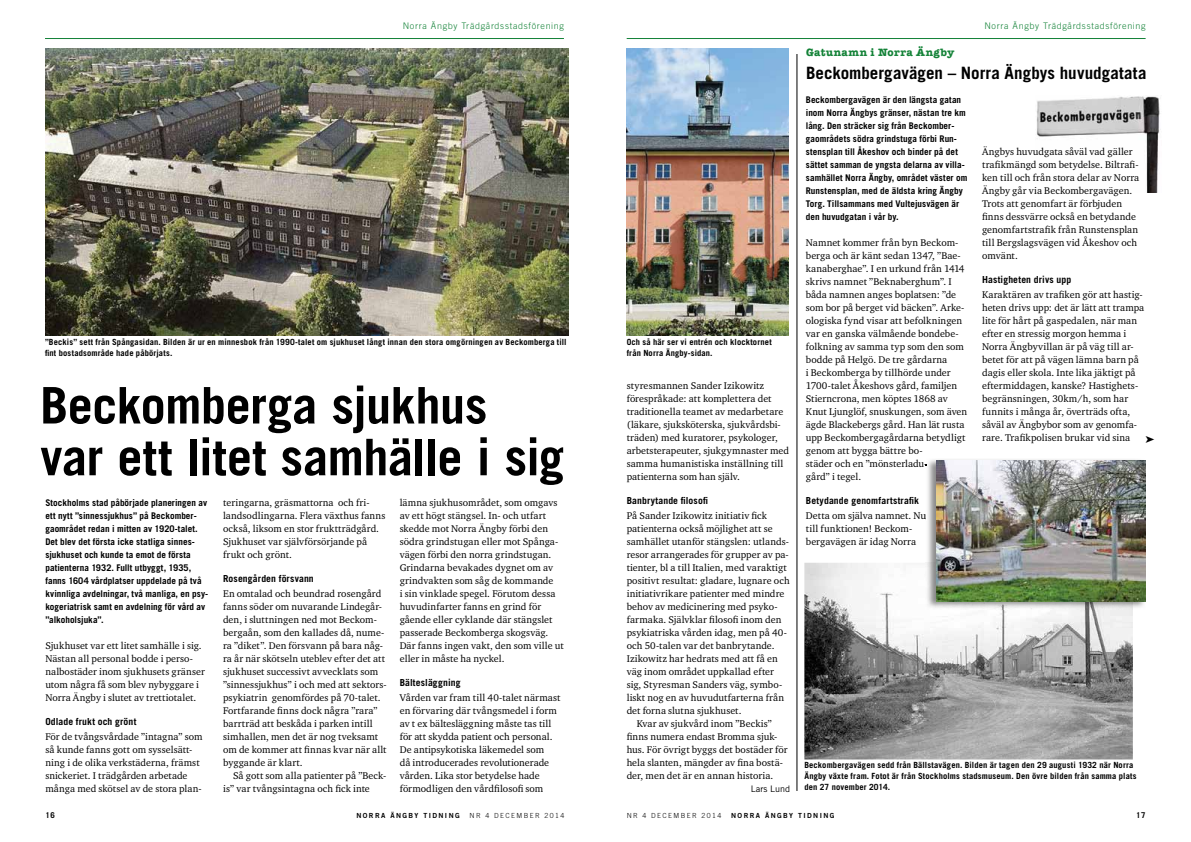
<style>
.page{position:relative;width:1191px;height:842px;background:#fff}
.page>*{position:absolute;margin:0;border:0;box-sizing:border-box;transform-origin:0 0}
.t1{font:700 50.5px/51.8px "Trade Gothic LT Std";letter-spacing:-.015em;color:#000}
.t2{font:700 17px "Trade Gothic LT Std";color:#000}
.t3{font:700 11px "American Typewriter";letter-spacing:.045em;color:#138237}
.t4{font:10px/13px "Charter ITC Std";letter-spacing:.005em;color:#000}
.t5{font:700 9.7px "Trade Gothic LT Std";letter-spacing:.015em;color:#000}
.t6{font:700 9.2px/13px "Trade Gothic LT Std";letter-spacing:.005em;color:#000}
.t7{font:300 9px "Trade Gothic LT Std";letter-spacing:.07em;color:#138237}
.t8{font:9px "Trade Gothic LT Std";color:#000}
.t9{font:700 8.5px/11px "Trade Gothic LT Std";letter-spacing:.015em;color:#000}
.t10{font:700 8px "Trade Gothic LT Std";color:#000}
.t11{font:7px "Trade Gothic LT Std Bd 2";letter-spacing:.2em;color:#000}
.t12{font:300 7px "Trade Gothic LT Std";letter-spacing:.2em;color:#000}
</style>
<div class="page">
<hr style="left:45px;top:38px;width:519px;height:1px;background:#138237">
<hr style="left:626px;top:38px;width:519px;height:1px;background:#138237">
<img style="left:804px;top:563px;width:328px;height:196px">
<img style="left:1036px;top:96px;width:125px;height:97px">
<img style="left:45px;top:48px;width:523px;height:288px">
<hr style="left:796px;top:54px;width:1px;height:737px;background:#000">
<img style="left:626px;top:48px;width:162px;height:288px">
<img style="left:926px;top:459px;width:220px;height:150px">
<img style="left:926px;top:563px;width:206px;height:46px">
<img style="left:936px;top:461px;width:209px;height:140px">
<p class="t7" style="left:403px;top:21px;width:163px">Norra Ängby Trädgårdsstadsförening</p>
<p class="t7" style="left:984px;top:21px;width:163px">Norra Ängby Trädgårdsstadsförening</p>
<p class="t9" style="left:45px;top:337px;width:523px">”Beckis” sett från Spångasidan. Bilden är ur en minnesbok från 1990-talet om sjukhuset långt innan den stora omgörningen av Beckomberga till fint bostadsområde hade påbörjats.</p>
<p class="t9" style="left:626px;top:337px;width:146px">Och så här ser vi entrén och klocktornet från Norra Ängby-sidan.</p>
<h1 class="t1" style="left:40px;top:379px;width:525px">Beckomberga sjukhus<br>var ett litet samhälle i sig</h1>
<p class="t6" style="left:45px;top:496px;width:164px">Stockholms stad påbörjade planeringen av ett nytt ”sinnessjukhus” på Beckomber&shy;gaområdet redan i mitten av 1920-talet.<br>Det blev det första icke statliga sinnes&shy;sjukhuset och kunde ta emot de första patienterna 1932. Fullt utbyggt, 1935, fanns 1604 vårdplatser uppdelade på två kvinnliga avdelningar, två manliga, en psy&shy;kogeriatrisk samt en avdelning för vård av ”alkoholsjuka”.</p>
<p class="t4" style="left:45px;top:639px;width:161px">Sjukhuset var ett litet samhälle i sig.<br>Nästan all personal bodde i perso&shy;nalbostäder inom sjukhusets gränser utom några få som blev nybyggare i Norra Ängby i slutet av trettiotalet.</p>
<p class="t5" style="left:45px;top:716px;width:93px">Odlade frukt och grönt</p>
<p class="t4" style="left:45px;top:730px;width:159px">För de tvångsvårdade ”intagna” som så kunde fanns gott om sysselsätt&shy;ning i de olika verkstäderna, främst snickeriet. I trädgården arbetade många med skötsel av de stora plan-</p>
<p class="t4" style="left:223px;top:496px;width:164px">teringarna, gräsmattorna och fri&shy;landsodlingarna. Flera växthus fanns också, liksom en stor fruktträdgård.<br>Sjukhuset var självförsörjande på frukt och grönt.</p>
<p class="t5" style="left:223px;top:573px;width:92px">Rosengården försvann</p>
<p class="t4" style="left:223px;top:587px;width:165px">En omtalad och beundrad rosengård fanns söder om nuvarande Lindegår&shy;den, i sluttningen ned mot Beckom&shy;bergaån, som den kallades då, nume&shy;ra ”diket”. Den försvann på bara någ&shy;ra år när skötseln uteblev efter det att sjukhuset successivt avvecklats som ”sinnessjukhus” i och med att sektors&shy;psykiatrin genomfördes på 70-talet.<br>Fortfarande finns dock några ”rara” barrträd att beskåda i parken intill simhallen, men det är nog tveksamt om de kommer att finnas kvar när allt byggande är klart.</p>
<p class="t4" style="left:223px;top:769px;width:165px;text-indent:10px">Så gott som alla patienter på ”Beck&shy;is” var tvångsintagna och fick inte</p>
<p class="t4" style="left:400px;top:496px;width:166px">lämna sjukhusområdet, som omgavs av ett högt stängsel. In- och utfart skedde mot Norra Ängby förbi den södra grindstugan eller mot Spånga&shy;vägen förbi den norra grindstugan.<br>Grindarna bevakades dygnet om av grindvakten som såg de kommande<br>i sin vinklade spegel. Förutom dessa huvudinfarter fanns en grind för gående eller cyklande där stängslet passerade Beckomberga skogsväg.<br>Där fanns ingen vakt, den som ville ut eller in måste ha nyckel.</p>
<p class="t5" style="left:400px;top:677px;width:62px">Bältesläggning</p>
<p class="t4" style="left:400px;top:691px;width:162px">Vården var fram till 40-talet närmast en förvaring där tvångsmedel i form av t ex bältesläggning måste tas till för att skydda patient och personal.<br>De antipsykotiska läkemedel som<br>då introducerades revolutionerade vården. Lika stor betydelse hade förmodligen den vårdfilosofi som</p>
<p class="t4" style="left:626px;top:379px;width:164px">styresmannen Sander Izikowitz förespråkade: att komplettera det traditionella teamet av medarbetare (läkare, sjuksköterska, sjukvårdsbi&shy;träden) med kuratorer, psykologer, arbetsterapeuter, sjukgymnaster med samma humanistiska inställning till patienterna som han själv.</p>
<p class="t5" style="left:626px;top:495px;width:83px">Banbrytande filosofi</p>
<p class="t4" style="left:626px;top:509px;width:142px">På Sander Izikowitz initiativ fick</p>
<p class="t4" style="left:626px;top:522px;width:147px">patienterna också möjlighet att se</p>
<p class="t4" style="left:626px;top:535px;width:164px">samhället utanför stängslen: utlands-</p>
<p class="t4" style="left:626px;top:548px;width:164px">resor arrangerades för grupper av pa-</p>
<p class="t4" style="left:626px;top:561px;width:162px">tienter, bl a till Italien, med varaktigt</p>
<p class="t4" style="left:626px;top:574px;width:164px">positivt resultat: gladare, lugnare och</p>
<p class="t4" style="left:626px;top:587px;width:159px">initiativrikare patienter med mindre</p>
<p class="t4" style="left:626px;top:600px;width:152px">behov av medicinering med psyko-</p>
<p class="t4" style="left:626px;top:613px;width:156px">farmaka. Självklar filosofi inom den</p>
<p class="t4" style="left:626px;top:626px;width:162px">psykiatriska vården idag, men på 40-</p>
<p class="t4" style="left:626px;top:639px;width:149px">och 50-talen var det banbrytande.</p>
<p class="t4" style="left:626px;top:652px;width:153px">Izikowitz har hedrats med att få en</p>
<p class="t4" style="left:626px;top:665px;width:149px">väg inom området uppkallad efter</p>
<p class="t4" style="left:626px;top:678px;width:157px">sig, Styresman Sanders väg, symbo-</p>
<p class="t4" style="left:626px;top:691px;width:159px">liskt nog en av huvudutfarterna från</p>
<p class="t4" style="left:626px;top:704px;width:116px">det forna slutna sjukhuset.</p>
<p class="t4" style="left:636px;top:717px;width:137px">Kvar av sjukvård inom ”Beckis”</p>
<p class="t4" style="left:626px;top:730px;width:152px">finns numera endast Bromma sjuk-</p>
<p class="t4" style="left:626px;top:743px;width:162px">hus. För övrigt byggs det bostäder för</p>
<p class="t4" style="left:626px;top:756px;width:158px">hela slanten, mängder av fina bostä-</p>
<p class="t4" style="left:626px;top:769px;width:148px">der, men det är en annan historia.</p>
<p class="t8" style="left:751px;top:783px;width:41px">Lars Lund</p>
<p class="t3" style="left:806px;top:43px;width:150px">Gatunamn i Norra Ängby</p>
<h2 class="t2" style="left:806px;top:63px;width:342px">Beckombergavägen – Norra Ängbys huvudgatata</h2>
<p class="t6" style="left:806px;top:93px;width:163px">Beckombergavägen är den längsta gatan inom Norra Ängbys gränser, nästan tre km lång. Den sträcker sig från Beckomber&shy;gaområdets södra grindstuga förbi Run&shy;stensplan till Åkeshov och binder på det sättet samman de yngsta delarna av villa&shy;samhället Norra Ängby, området väster om Runstensplan, med de äldsta kring Ängby Torg. Tillsammans med Vultejusvägen är den huvudgatan i vår by.</p>
<p class="t4" style="left:806px;top:236px;width:163px">Namnet kommer från byn Beckom&shy;berga och är känt sedan 1347, ”Bae&shy;kanaberghae”. I en urkund från 1414 skrivs namnet ”Beknaberghum”. I båda namnen anges boplatsen: ”de som bor på berget vid bäcken”. Arke&shy;ologiska fynd visar att befolkningen var en ganska välmående bondebe&shy;folkning av samma typ som den som bodde på Helgö. De tre gårdarna<br>i Beckomberga by tillhörde under<br>1700-talet Åkeshovs gård, familjen<br>Stierncrona, men köptes 1868 av<br>Knut Ljunglöf, snuskungen, som även ägde Blackebergs gård. Han lät rusta upp Beckombergagårdarna betydligt genom att bygga bättre bo-<br>städer och en ”mönsterladu-<br>gård” i tegel.</p>
<p class="t5" style="left:806px;top:495px;width:115px">Betydande genomfartstrafik</p>
<p class="t4" style="left:806px;top:509px;width:122px">Detta om själva namnet. Nu till funktionen! Beckom&shy;bergavägen är idag Norra</p>
<p class="t4" style="left:982px;top:145px;width:159px">Ängbys huvudgata såväl vad gäller trafikmängd som betydelse. Biltrafi&shy;ken till och från stora delar av Norra<br>Ängby går via Beckombergavägen.<br>Trots att genomfart är förbjuden finns dessvärre också en betydande genomfartstrafik från Runstensplan till Bergslagsvägen vid Åkeshov och omvänt.</p>
<p class="t5" style="left:982px;top:274px;width:91px">Hastigheten drivs upp</p>
<p class="t4" style="left:982px;top:288px;width:164px">Karaktären av trafiken gör att hastig&shy;heten drivs upp: det är lätt att trampa lite för hårt på gaspedalen, när man efter en stressig morgon hemma i Norra Ängbyvillan är på väg till ar&shy;betet för att på vägen lämna barn på dagis eller skola. Inte lika jäktigt på eftermiddagen, kanske? Hastighets&shy;begränsningen, 30km/h, som har funnits i många år, överträds ofta, såväl av Ängbybor som av genomfa&shy;rare. Trafikpolisen brukar vid sina</p>
<p class="t9" style="left:804px;top:760px;width:334px">Beckombergavägen sedd från Bällstavägen. Bilden är tagen den 29 augusti 1932 när Norra<br>Ängby växte fram. Fotot är från Stockholms stadsmuseum. Den övre bilden från samma plats den 27 november 2014.</p>
<p class="t10" style="left:45px;top:810px;width:11px">16</p>
<p class="t11" style="left:356px;top:811px;width:105px">NORRA ÄNGBY TIDNING</p>
<p class="t12" style="left:469px;top:811px;width:96px">NR 4 DECEMBER 2014</p>
<p class="t12" style="left:626px;top:811px;width:96px">NR 4 DECEMBER 2014</p>
<p class="t11" style="left:731px;top:811px;width:105px">NORRA ÄNGBY TIDNING</p>
<p class="t10" style="left:1136px;top:810px;width:11px">17</p>
</div>
